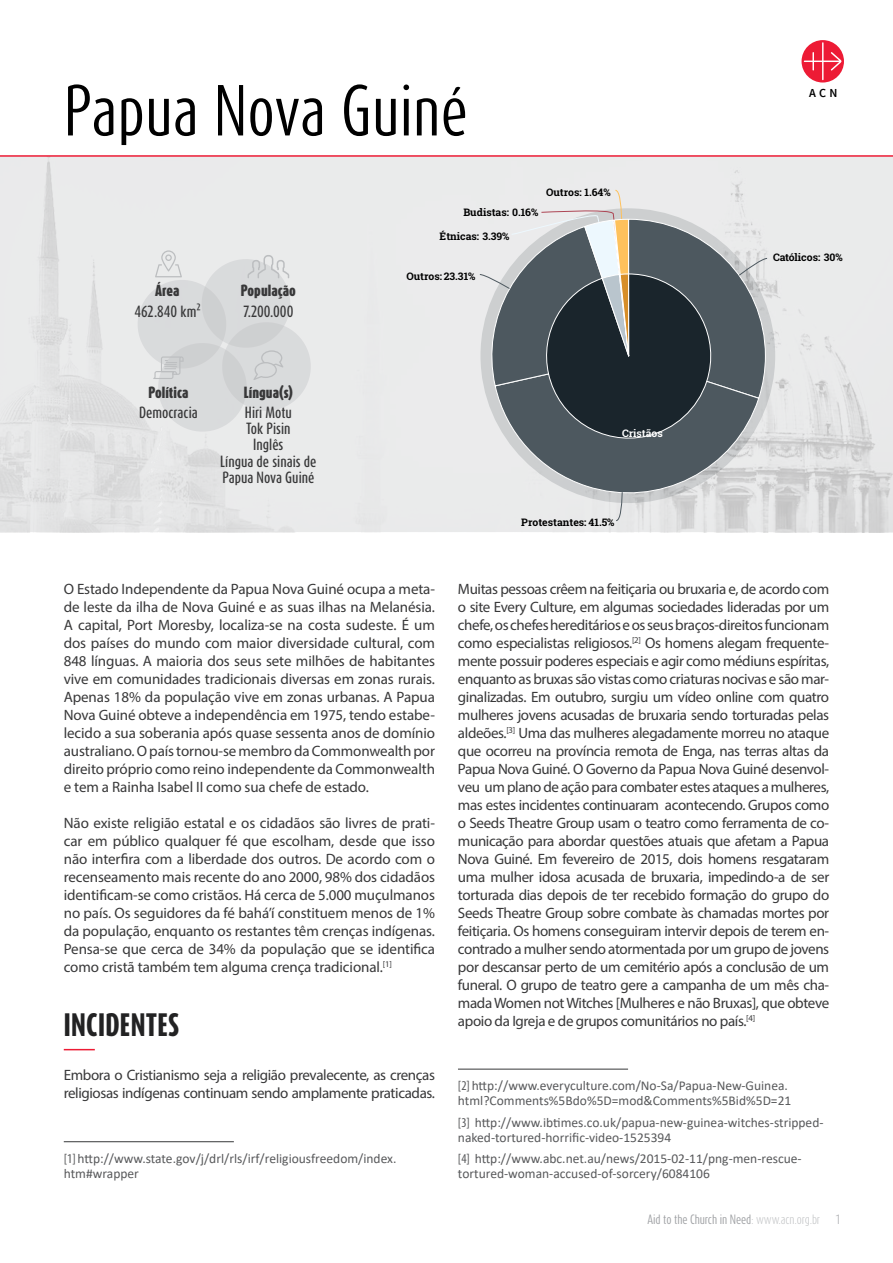
<style>
.page{position:relative;width:893px;height:1263px;background:#fff}
.page>*{position:absolute;margin:0;border:0;box-sizing:border-box;transform-origin:0 0}
.t1{font:60px "Dax Compact OT";color:#000}
.t2{font:800 27px "Dax Compact OT";letter-spacing:.01em;color:#222223}
.t3{font:15px/18px "Myriad Pro";letter-spacing:-.025em;color:#383839;text-align:justify}
.t4{font:13.5px/15px "Calibri";color:#58595b}
.t5{font:500 13.5px/16.2px "Dax Compact OT";color:#383839;text-align:center}
.t6{font:900 13.5px "Dax Compact OT";letter-spacing:.005em;color:#383839}
.t7{font:600 12.3px "Source Sans Pro";color:#000}
.t8{font:11.25px "Dax Compact OT";letter-spacing:-.01em;color:#9fa1a4}
.t9{font:300 11.25px "Dax Compact OT";color:#9fa1a4}
.t10{font:700 10.5px "Roboto Slab";color:#000}
.t11{font:700 10.5px "Roboto Slab";color:#fff}
.s1{font-family:"Myriad Pro";font-stretch:condensed}
.s2{font-weight:300;color:#bcbec0}
</style>
<div class="page">
<img style="left:0;top:157px;width:893px;height:375px">
<hr style="left:0;top:155px;width:893px;height:2px;background:#ed1b35">
<svg style="left:132px;top:250px;width:184px;height:187px;background:#dddfdf"></svg>
<svg style="left:801px;top:40px;width:43px;height:43px"></svg>
<svg style="left:804px;top:42px;width:37px;height:38px"></svg>
<svg style="left:480px;top:189px;width:286px;height:340px;background:#848a8d"></svg>
<hr style="left:64px;top:1049px;width:31px;height:1px;background:#ed1b35">
<hr style="left:64px;top:1141px;width:170px;height:1px;background:#58595b">
<hr style="left:458px;top:1068px;width:170px;height:2px;background:#58595b">
<h1 class="t1" style="left:64px;top:71px;width:406px">Papua Nova Guiné</h1>
<p class="t6" style="left:155px;top:281px;width:26px">Área</p>
<p class="t5" style="left:134px;top:303px;width:68px">462.840 km²</p>
<p class="t6" style="left:241px;top:281px;width:57px">População</p>
<p class="t5" style="left:243px;top:303px;width:52px">7.200.000</p>
<p class="t10" style="left:463px;top:205px;width:77px">Budistas: 0.16%</p>
<p class="t10" style="left:440px;top:229px;width:71px">Étnicas: 3.39%</p>
<p class="t10" style="left:546px;top:185px;width:66px">Outros: 1.64%</p>
<p class="t10" style="left:406px;top:269px;width:71px">Outros: 23.31%</p>
<p class="t6" style="left:148px;top:383px;width:41px">Política</p>
<p class="t6" style="left:244px;top:383px;width:51px">Língua(s)</p>
<p class="t5" style="left:139px;top:404px;width:60px">Democracia</p>
<p class="t5" style="left:220px;top:404px;width:98px">Hiri Motu<br>Tok Pisin<br>Inglês<br>Língua de sinais de<br>Papua Nova Guiné</p>
<p class="t11" style="left:622px;top:426px;width:42px">Cristãos</p>
<p class="t10" style="left:521px;top:515px;width:95px">Protestantes: 41.5%</p>
<p class="t7" style="left:809px;top:85px;width:30px">ACN</p>
<p class="t10" style="left:773px;top:250px;width:71px">Católicos: 30%</p>
<p class="t3" style="left:64px;top:580px;width:373px">O Estado Independente da Papua Nova Guiné ocupa a meta&shy;de leste da ilha de Nova Guiné e as suas ilhas na Melanésia.<br>A capital, Port Moresby, localiza-se na costa sudeste. É um dos países do mundo com maior diversidade cultural, com 848 línguas. A maioria dos seus sete milhões de habitantes vive em comunidades tradicionais diversas em zonas rurais.<br>Apenas 18% da população vive em zonas urbanas. A Papua Nova Guiné obteve a independência em 1975, tendo estabe&shy;lecido a sua soberania após quase sessenta anos de domínio australiano. O país tornou-se membro da Commonwealth por direito próprio como reino independente da Commonwealth e tem a Rainha Isabel II como sua chefe de estado.</p>
<p class="t3" style="left:64px;top:814px;width:373px">Não existe religião estatal e os cidadãos são livres de prati&shy;car em público qualquer fé que escolham, desde que isso não interfira com a liberdade dos outros. De acordo com o recenseamento mais recente do ano 2000, 98% dos cidadãos identificam-se como cristãos. Há cerca de 5.000 muçulmanos no país. Os seguidores da fé bahá’í constituem menos de 1% da população, enquanto os restantes têm crenças indígenas.<br>Pensa-se que cerca de 34% da população que se identifica como cristã também tem alguma crença tradicional.<sup>[1]</sup></p>
<h2 class="t2" style="left:64px;top:1007px;width:117px">INCIDENTES</h2>
<p class="t3" style="left:64px;top:1066px;width:373px">Embora o Cristianismo seja a religião prevalecente, as crenças religiosas indígenas continuam sendo amplamente praticadas.</p>
<p class="t4" style="left:64px;top:1150px;width:334px"><span class="s1">[1]</span>http://www.state.gov/j/drl/rls/irf/religiousfreedom/index. htm#wrapper</p>
<p class="t3" style="left:458px;top:580px;width:373px">Muitas pessoas crêem na feitiçaria ou bruxaria e, de acordo com o site Every Culture, em algumas sociedades lideradas por um chefe, os chefes hereditários e os seus braços-direitos funcionam como especialistas religiosos.<sup>[2]</sup> Os homens alegam frequente&shy;mente possuir poderes especiais e agir como médiuns espíritas, enquanto as bruxas são vistas como criaturas nocivas e são mar&shy;ginalizadas. Em outubro, surgiu um vídeo online com quatro mulheres jovens acusadas de bruxaria sendo torturadas pelas aldeões.<sup>[3]</sup> Uma das mulheres alegadamente morreu no ataque que ocorreu na província remota de Enga, nas terras altas da Papua Nova Guiné. O Governo da Papua Nova Guiné desenvol&shy;veu um plano de ação para combater estes ataques a mulheres, mas estes incidentes continuaram acontecendo. Grupos como o Seeds Theatre Group usam o teatro como ferramenta de co&shy;municação para abordar questões atuais que afetam a Papua Nova Guiné. Em fevereiro de 2015, dois homens resgataram uma mulher idosa acusada de bruxaria, impedindo-a de ser torturada dias depois de ter recebido formação do grupo do Seeds Theatre Group sobre combate às chamadas mortes por feitiçaria. Os homens conseguiram intervir depois de terem en&shy;contrado a mulher sendo atormentada por um grupo de jovens por descansar perto de um cemitério após a conclusão de um funeral. O grupo de teatro gere a campanha de um mês cha&shy;mada Women not Witches [Mulheres e não Bruxas], que obteve apoio da Igreja e de grupos comunitários no país.<sup>[4]</sup></p>
<p class="t4" style="left:458px;top:1078px;width:335px"><span class="s1">[2]</span>http://www.everyculture.com/No-Sa/Papua-New-Guinea. html?Comments%5Bdo%5D=mod&amp;Comments%5Bid%5D=21</p>
<p class="t4" style="left:458px;top:1114px;width:367px"><span class="s1">[3]</span> http://www.ibtimes.co.uk/papua-new-guinea-witches-stripped&shy;naked-tortured-horrific-video-1525394</p>
<p class="t4" style="left:458px;top:1150px;width:345px"><span class="s1">[4]</span> http://www.abc.net.au/news/2015-02-11/png-men-rescue&shy;tortured-woman-accused-of-sorcery/6084106</p>
<p class="t8" style="left:648px;top:1212px;width:174px">Aid to the Church in Need<span class="s2">: www.acn.org.br</span></p>
<p class="t9" style="left:836px;top:1212px;width:6px">1</p>
</div>
